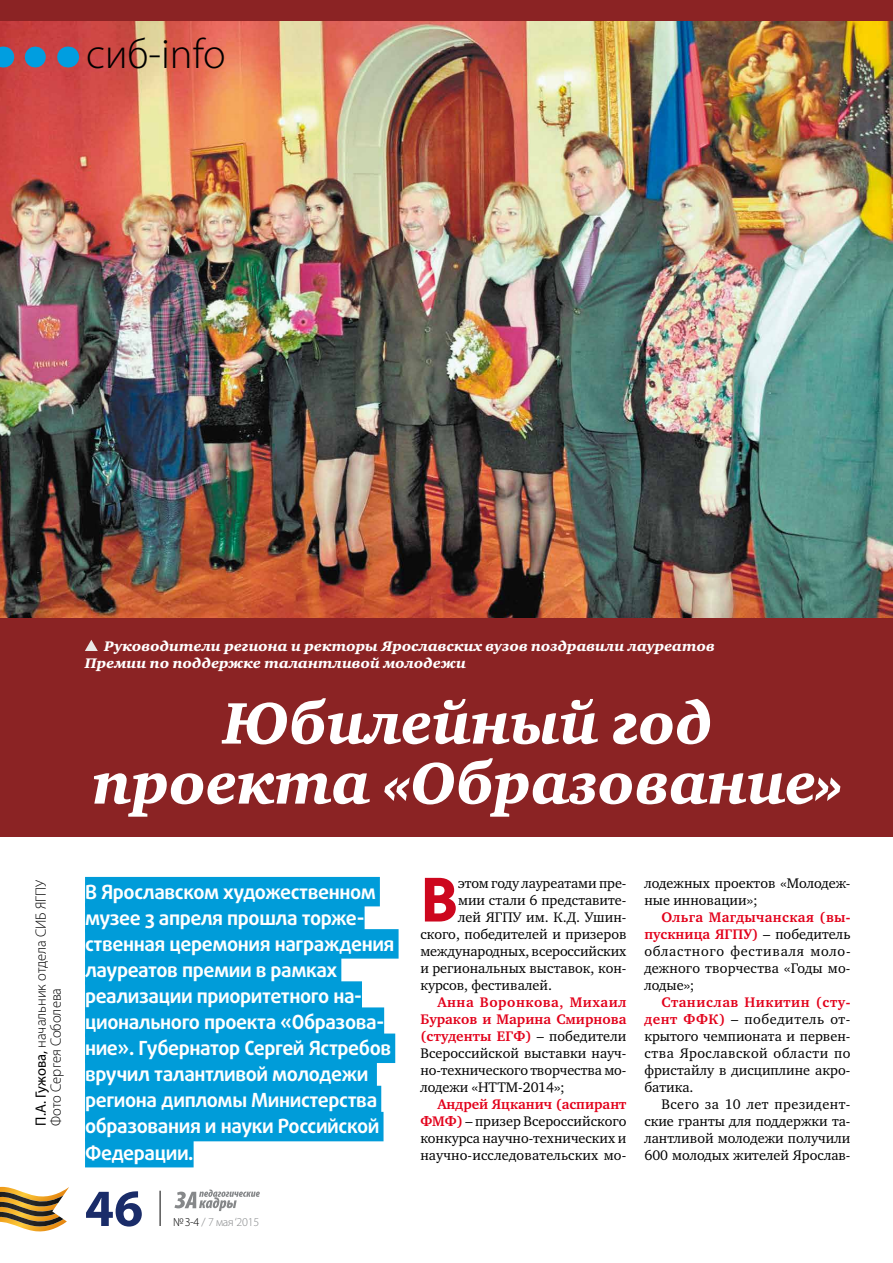
<style>
.page{position:relative;width:893px;height:1263px;background:#fff}
.page>*{position:absolute;margin:0;border:0;box-sizing:border-box;transform-origin:0 0}
.t1{font:700 64.5px "Russia";color:#cd071e}
.t2{font:italic 60px/60px "Charter Black C";color:#fff;text-align:center}
.t3{font:700 52.65px "Myriad Pro";color:#1a2c69}
.t4{font:300 42.45px "Myriad Pro";color:#000}
.t5{font:700 19.5px/26.1px "Daxline Cyr";letter-spacing:-.02em;color:#fff}
.t6{font:300 15px/15px "Myriad Pro";color:#000}
.t7{font:14.25px/17px "Charter ITC";color:#000;text-align:justify}
.t8{font:italic 14.25px/16.5px "Charter Black OSC";color:#fff;scale:1.05 1}
.t9{font:300 12px "Myriad Pro";letter-spacing:-.02em;color:#86888a}
.s1{font-weight:400}
.s2{font-weight:700;color:#e2001a}
.s3{color:#000}
</style>
<div class="page">
<div style="left:0;top:0;width:892px;height:836px;background:#8b2324"></div>
<img style="left:0;top:68px;width:893px;height:550px">
<img style="left:0;top:0;width:893px;height:68px">
<div style="left:85px;top:877px;width:295px;height:29px;background:#009cd9"></div>
<div style="left:85px;top:903px;width:280px;height:29px;background:#009cd9"></div>
<div style="left:85px;top:929px;width:314px;height:29px;background:#009cd9"></div>
<div style="left:85px;top:955px;width:256px;height:30px;background:#009cd9"></div>
<div style="left:85px;top:981px;width:277px;height:30px;background:#009cd9"></div>
<div style="left:85px;top:1007px;width:299px;height:30px;background:#009cd9"></div>
<div style="left:85px;top:1033px;width:310px;height:30px;background:#009cd9"></div>
<div style="left:85px;top:1060px;width:292px;height:29px;background:#009cd9"></div>
<div style="left:85px;top:1086px;width:296px;height:29px;background:#009cd9"></div>
<div style="left:85px;top:1112px;width:299px;height:29px;background:#009cd9"></div>
<div style="left:85px;top:1138px;width:109px;height:29px;background:#009cd9"></div>
<svg style="left:85px;top:640px;width:13px;height:11px"></svg>
<hr style="left:160px;top:1191px;width:1px;height:35px;background:#000">
<svg style="left:174px;top:1189px;width:86px;height:22px"></svg>
<svg style="left:0;top:1186px;width:69px;height:46px"></svg>
<h3 class="t4" style="left:86px;top:30px;width:141px">сиб-info</h3>
<p class="t8" style="left:85px;top:638px;width:601px;text-indent:19px">Руководители региона и ректоры Ярославских вузов поздравили лауреатов<br>Премии по поддержке талантливой молодежи</p>
<h2 class="t2" style="left:93px;top:695px;width:752px">Юбилейный год проекта «Образование»</h2>
<p class="t6" style="left:34px;top:1125px;width:247px;rotate:-90deg"><span class="s1">П.А. Гужова,</span> начальник отдела СИБ ЯГПУ<br>Фото Сергея Соболева</p>
<p class="t5" style="left:85px;top:878px;width:311px">В Ярославском художественном музее 3 апреля прошла торже&shy;ственная церемония награждения лауреатов премии в рамках реализации приоритетного на&shy;ционального проекта «Образова&shy;ние». Губернатор Сергей Ястребов вручил талантливой молодежи региона дипломы Министерства образования и науки Российской<br>Федерации.</p>
<h1 class="t1" style="left:420px;top:862px;width:39px">В</h1>
<p class="t7" style="left:458px;top:874px;width:170px">этом году лауреатами пре-</p>
<p class="t7" style="left:458px;top:891px;width:170px">мии стали 6 представите-</p>
<p class="t7" style="left:458px;top:908px;width:170px">лей ЯГПУ им. К.Д. Ушин-</p>
<p class="t7" style="left:420px;top:925px;width:208px">ского, победителей и призеров</p>
<p class="t7" style="left:420px;top:942px;width:208px">международных, всероссийских</p>
<p class="t7" style="left:420px;top:959px;width:208px">и региональных выставок, кон-</p>
<p class="t7" style="left:420px;top:976px;width:133px">курсов, фестивалей.</p>
<p class="t7" style="left:420px;top:993px;width:208px;text-indent:17px"><span class="s2">Анна Воронкова, Михаил Бураков и Марина Смирнова (студенты ЕГФ)</span> – победители Всероссийской выставки науч&shy;но-технического творчества мо&shy;лодежи «НТТМ-2014»;</p>
<p class="t7" style="left:420px;top:1095px;width:208px;text-indent:17px"><span class="s2">Андрей Яцканич (аспирант ФМФ)</span> – призер Всероссийского конкурса научно-технических и научно-исследовательских мо-</p>
<h3 class="t3" style="left:85px;top:1174px;width:60px">46</h3>
<p class="t9" style="left:173px;top:1215px;width:88px"><span class="s3">№3-4</span> / 7 мая ‘2015</p>
<p class="t7" style="left:644px;top:874px;width:208px">лодежных проектов «Молодеж&shy;ные инновации»;</p>
<p class="t7" style="left:644px;top:908px;width:208px;text-indent:17px"><span class="s2">Ольга Магдычанская (вы&shy;пускница ЯГПУ)</span> – победитель областного фестиваля моло&shy;дежного творчества «Годы мо&shy;лодые»;</p>
<p class="t7" style="left:644px;top:993px;width:208px;text-indent:17px"><span class="s2">Станислав Никитин (сту&shy;дент ФФК)</span> – победитель от&shy;крытого чемпионата и первен&shy;ства Ярославской области по фристайлу в дисциплине акро&shy;батика.</p>
<p class="t7" style="left:644px;top:1095px;width:208px;text-indent:17px">Всего за 10 лет президент&shy;ские гранты для поддержки та&shy;лантливой молодежи получили 600 молодых жителей Ярослав-</p>
</div>
